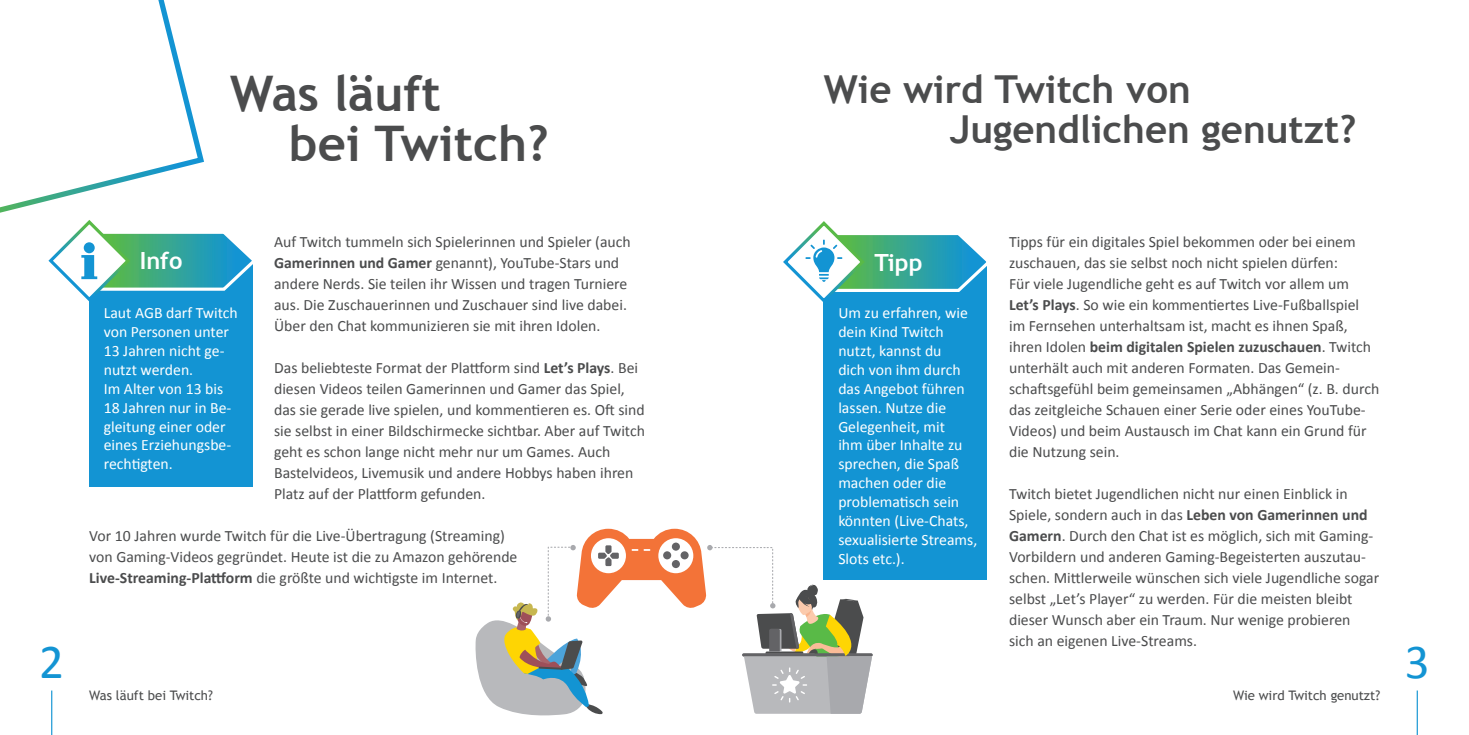
<style>
.page{position:relative;width:1469px;height:735px;background:#fff}
.page>*{position:absolute;margin:0;border:0;box-sizing:border-box;transform-origin:0 0}
.t1{font:700 49px "Trebuchet MS";color:#4b4c4d}
.t2{font:49px "Calibri";color:#1394d3}
.t3{font:700 38.5px/40.2px "Trebuchet MS";color:#4b4c4d}
.Copytext{font:700 23.62px "Trebuchet MS";color:#fff}
.t4{font:15.75px/21px "Calibri";color:#4b4c4d}
.Copytext-2{font:15.75px/18.9px "Calibri";color:#fff}
.t5{font:13.12px "Trebuchet MS";color:#4b4c4d}
.s1{font-weight:700}
</style>
<div class="page">
<hr style="left:51px;top:690px;width:1px;height:44px;background:#1394d3">
<hr style="left:1416px;top:690px;width:1px;height:44px;background:#1394d3">
<svg style="left:0;top:0;width:204px;height:213px"></svg>
<div style="left:89px;top:261px;width:164px;height:225px;background:#1394d3"></div>
<svg style="left:48px;top:220px;width:205px;height:81px"></svg>
<div style="left:823px;top:261px;width:164px;height:319px;background:#1394d3"></div>
<svg style="left:783px;top:221px;width:204px;height:81px"></svg>
<svg style="left:475px;top:528px;width:397px;height:187px"></svg>
<p class="t1" style="left:230px;top:63px;width:212px">Was läuft</p>
<p class="t1" style="left:289px;top:113px;width:261px">bei Twitch?</p>
<p class="t3" style="left:949px;top:69px;width:408px;text-indent:-126px">Wie wird Twitch von<br>Jugendlichen genutzt?</p>
<p class="t4" style="left:274px;top:230px;width:358px">Auf Twitch tummeln sich Spielerinnen und Spieler (auch <span class="s1">Gamerinnen und Gamer</span> genannt), YouTube-Stars und andere Nerds. Sie teilen ihr Wissen und tragen Turniere aus. Die Zuschauerinnen und Zuschauer sind live dabei.<br>Über den Chat kommunizieren sie mit ihren Idolen.</p>
<p class="t4" style="left:274px;top:356px;width:372px">Das beliebteste Format der Plattform sind <span class="s1">Let’s Plays</span>. Bei diesen Videos teilen Gamerinnen und Gamer das Spiel, das sie gerade live spielen, und kommentieren es. Oft sind sie selbst in einer Bildschirmecke sichtbar. Aber auf Twitch geht es schon lange nicht mehr nur um Games. Auch Bastelvideos, Livemusik und andere Hobbys haben ihren Platz auf der Plattform gefunden.</p>
<p class="t4" style="left:89px;top:524px;width:429px">Vor 10 Jahren wurde Twitch für die Live-Übertragung (Streaming) von Gaming-Videos gegründet. Heute ist die zu Amazon gehörende<br><span class="s1">Live-Streaming-Plattform</span> die größte und wichtigste im Internet.</p>
<p class="t4" style="left:1009px;top:230px;width:372px">Tipps für ein digitales Spiel bekommen oder bei einem zuschauen, das sie selbst noch nicht spielen dürfen:<br>Für viele Jugendliche geht es auf Twitch vor allem um <span class="s1">Let’s Plays</span>. So wie ein kommentiertes Live-Fußballspiel im Fernsehen unterhaltsam ist, macht es ihnen Spaß, ihren Idolen <span class="s1">beim digitalen Spielen zuzuschauen</span>. Twitch unterhält auch mit anderen Formaten. Das Gemein&shy;schaftsgefühl beim gemeinsamen „Abhängen“ (z. B. durch das zeitgleiche Schauen einer Serie oder eines YouTube-Videos) und beim Austausch im Chat kann ein Grund für die Nutzung sein.</p>
<p class="t4" style="left:1009px;top:482px;width:372px">Twitch bietet Jugendlichen nicht nur einen Einblick in Spiele, sondern auch in das <span class="s1">Leben von Gamerinnen und Gamern</span>. Durch den Chat ist es möglich, sich mit Gaming-Vorbildern und anderen Gaming-Begeisterten auszutau&shy;schen. Mittlerweile wünschen sich viele Jugendliche sogar selbst „Let’s Player“ zu werden. Für die meisten bleibt dieser Wunsch aber ein Traum. Nur wenige probieren<br>sich an eigenen Live-Streams.</p>
<p class="Copytext" style="left:140px;top:246px;width:44px">Info</p>
<p class="Copytext" style="left:874px;top:247px;width:50px">Tipp</p>
<p class="Copytext-2" style="left:104px;top:303px;width:135px">Laut AGB darf Twitch von Personen unter<br>13 Jahren nicht ge&shy;nutzt werden.<br>Im Alter von 13 bis<br>18 Jahren nur in Be&shy;gleitung einer oder eines Erziehungsbe&shy;rechtigten.</p>
<p class="Copytext-2" style="left:838px;top:303px;width:140px">Um zu erfahren, wie dein Kind Twitch nutzt, kannst du<br>dich von ihm durch das Angebot führen lassen. Nutze die<br>Gelegenheit, mit<br>ihm über Inhalte zu sprechen, die Spaß machen oder die problematisch sein könnten (Live-Chats, sexualisierte Streams,<br>Slots etc.).</p>
<h1 class="t2" style="left:39px;top:627px;width:26px">2</h1>
<h1 class="t2" style="left:1404px;top:627px;width:26px">3</h1>
<p class="t5" style="left:89px;top:687px;width:125px">Was läuft bei Twitch?</p>
<p class="t5" style="left:1232px;top:687px;width:149px">Wie wird Twitch genutzt?</p>
</div>
